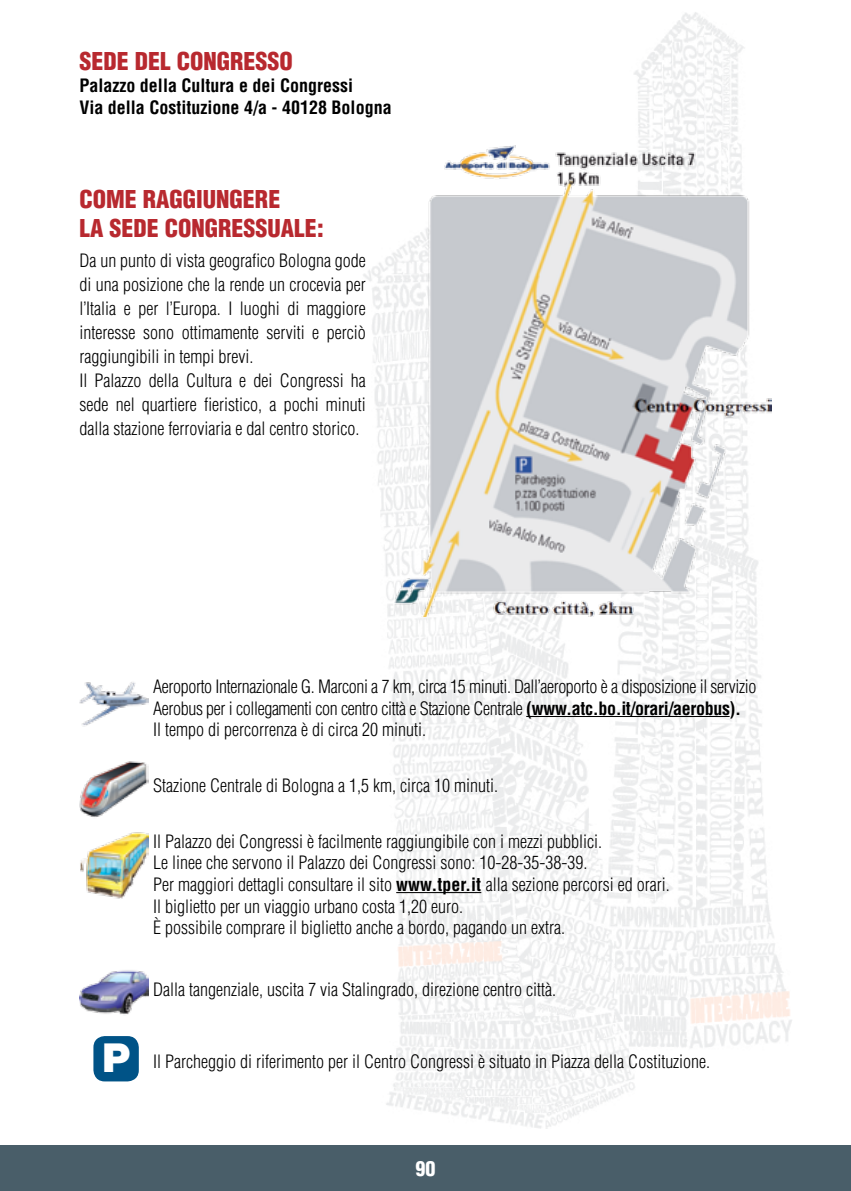
<style>
.page{position:relative;width:851px;height:1191px;background:#fff}
.page>*{position:absolute;margin:0;border:0;box-sizing:border-box;transform-origin:0 0}
.t1{font:900 40px "Helvetica Neue";color:#fff}
.t2{font:900 condensed 24px/28.8px "Helvetica";color:#b8292f}
.t3{font:900 condensed 20px "Helvetica";color:#fff}
.t4{font:300 condensed 18px/24px "Helvetica";color:#000}
.t5{font:300 condensed 18px/21.6px "Helvetica";letter-spacing:-.02em;color:#000}
.t6{font:700 condensed 18px/21.6px "Helvetica";color:#000}
.s1{font-weight:700}
</style>
<div class="page">
<img style="left:363px;top:12px;width:429px;height:1116px">
<div style="left:0;top:1145px;width:850px;height:46px;background:#495e69"></div>
<img style="left:395px;top:145px;width:376px;height:472px">
<hr style="left:526px;top:716px;width:203px;height:1px;background:#000">
<hr style="left:396px;top:892px;width:85px;height:1px;background:#000">
<img style="left:79px;top:682px;width:69px;height:45px">
<img style="left:79px;top:761px;width:69px;height:56px">
<img style="left:80px;top:832px;width:68px;height:67px">
<img style="left:79px;top:970px;width:69px;height:45px">
<div style="left:93px;top:1036px;width:46px;height:45px;background:#005387;border-radius:11px"></div>
<h2 class="t2" style="left:79px;top:47px;width:215px">SEDE DEL CONGRESSO</h2>
<p class="t6" style="left:79px;top:75px;width:314px">Palazzo della Cultura e dei Congressi<br>Via della Costituzione 4/a - 40128 Bologna</p>
<h2 class="t2" style="left:79px;top:185px;width:246px">COME RAGGIUNGERE<br>LA SEDE CONGRESSUALE:</h2>
<p class="t4" style="left:79px;top:248px;width:288px">Da un punto di vista geografico Bologna gode di una posizione che la rende un crocevia per l’Italia e per l’Europa. I luoghi di maggiore interesse sono ottimamente serviti e perciò raggiungibili in tempi brevi.<br>Il Palazzo della Cultura e dei Congressi ha sede nel quartiere fieristico, a pochi minuti dalla stazione ferroviaria e dal centro storico.</p>
<p class="t5" style="left:153px;top:676px;width:604px">Aeroporto Internazionale G. Marconi a 7 km, circa 15 minuti. Dall’aeroporto è a disposizione il servizio<br>Aerobus per i collegamenti con centro città e Stazione Centrale <span class="s1">(www.atc.bo.it/orari/aerobus).<br></span>Il tempo di percorrenza è di circa 20 minuti.</p>
<p class="t4" style="left:153px;top:773px;width:346px">Stazione Centrale di Bologna a 1,5 km, circa 10 minuti.</p>
<p class="t4" style="left:153px;top:830px;width:518px;line-height:21.6px">Il Palazzo dei Congressi è facilmente raggiungibile con i mezzi pubblici.<br>Le linee che servono il Palazzo dei Congressi sono: 10-28-35-38-39.<br>Per maggiori dettagli consultare il sito <span class="s1">www.tper.it</span> alla sezione percorsi ed orari.<br>Il biglietto per un viaggio urbano costa 1,20 euro.<br>È possibile comprare il biglietto anche a bordo, pagando un extra.</p>
<p class="t4" style="left:153px;top:977px;width:404px">Dalla tangenziale, uscita 7 via Stalingrado, direzione centro città.</p>
<h1 class="t1" style="left:102px;top:1033px;width:30px">P</h1>
<p class="t4" style="left:153px;top:1049px;width:558px">Il Parcheggio di riferimento per il Centro Congressi è situato in Piazza della Costituzione.</p>
<p class="t3" style="left:415px;top:1156px;width:21px">90</p>
</div>
